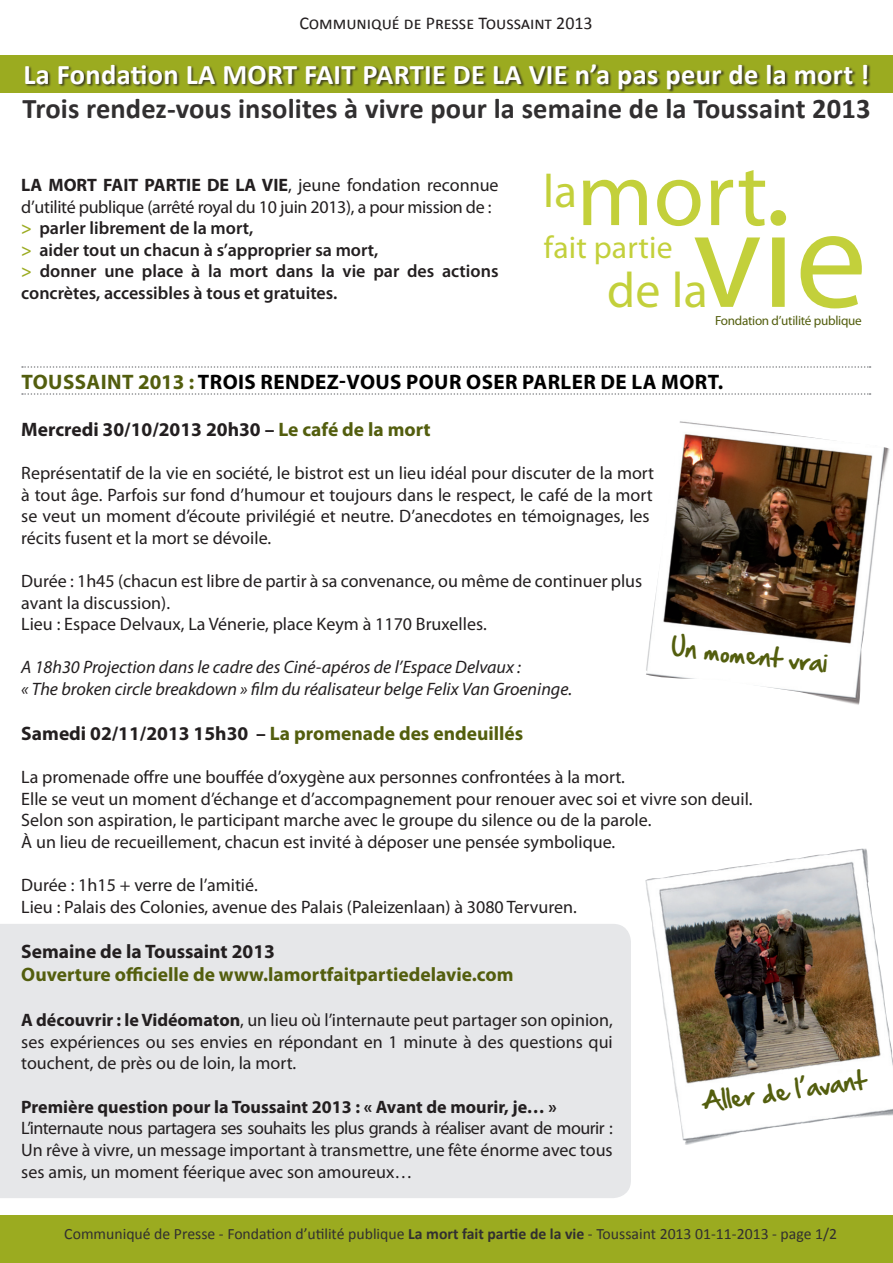
<style>
.page{position:relative;width:893px;height:1263px;background:#fff}
.page>*{position:absolute;margin:0;border:0;box-sizing:border-box;transform-origin:0 0}
.t1{font:143.4px "Myriad Pro";color:#c3d03b}
.t2{font:91.65px "Myriad Pro";color:#c3d03b}
.t3{font:49.95px "Myriad Pro";color:#c3d03b}
.t4{font:31.65px "Myriad Pro";letter-spacing:.005em;color:#c3d03b}
.t5{font:700 28.5px "Calibri";letter-spacing:.005em;color:#312f30}
.t6{font:700 28.5px "Calibri";letter-spacing:.01em;color:#fff}
.t7{font:22.5px "Hand Of Sean";color:#535e0e}
.t8{font:700 21px "Myriad Pro";letter-spacing:.02em;color:#000}
.t9{font:700 19.5px "Myriad Pro";color:#535e0e}
.t10{font:700 19.5px "Myriad Pro";color:#231f20}
.t11{font:18px/21.6px "Myriad Pro";color:#231f20}
.t12{font:600 18px/21.6px "Myriad Pro";color:#231f20}
.t13{font:italic 18px/21.6px "Myriad Pro";color:#231f20}
.t14{font:700 18px "Myriad Pro";color:#231f20}
.t15{font:18px "Calibri";color:#231f20}
.t16{font:15.75px "Calibri";color:#312f30}
.t17{font:13.2px "Myriad Pro";letter-spacing:-.02em;color:#535e0e}
.s1{font-weight:700}
.s2{font-weight:400}
.s3{color:#9bab20}
.s4{color:#535e0e}
.s5{color:#231f20}
</style>
<div class="page">
<div style="left:0;top:55px;width:892px;height:37px;background:#9bab20"></div>
<div style="left:0;top:924px;width:631px;height:274px;background:#e6e7e9"></div>
<svg style="left:22px;top:366px;width:849px;height:2px"></svg>
<svg style="left:22px;top:393px;width:849px;height:2px"></svg>
<div style="left:0;top:1215px;width:893px;height:48px;background:#9bab20"></div>
<img style="left:646px;top:421px;width:244px;height:284px">
<img style="left:645px;top:848px;width:248px;height:297px">
<svg style="left:683px;top:1067px;width:203px;height:65px"></svg>
<div style="left:25px;top:64px;width:846px;height:29px;background:#231f20;opacity:.75"></div>
<p class="t15" style="left:299px;top:12px;width:295px">Communiqué de Presse Toussaint 2013</p>
<h3 class="t6" style="left:24px;top:56px;width:847px">La Fondation LA MORT FAIT PARTIE DE LA VIE n’a pas peur de la mort !</h3>
<h3 class="t5" style="left:23px;top:91px;width:849px">Trois rendez-vous insolites à vivre pour la semaine de la Toussaint 2013</h3>
<p class="t12" style="left:21px;top:174px;width:479px"><span class="s1">LA MORT FAIT PARTIE DE LA VIE</span><span class="s2">, jeune fondation reconnue d’utilité publique (arrêté royal du 10 juin 2013), a pour mission de : </span><span class="s3">&gt;</span> parler librement de la mort,<br><span class="s3">&gt;</span> aider tout un chacun à s’approprier sa mort,<br><span class="s3">&gt;</span> donner une place à la mort dans la vie par des actions concrètes, accessibles à tous et gratuites.</p>
<h2 class="t2" style="left:543px;top:138px;width:226px"><sup>la</sup>mort</h2>
<h3 class="t4" style="left:544px;top:228px;width:130px">fait partie</h3>
<h3 class="t3" style="left:607px;top:259px;width:102px">de la</h3>
<h1 class="t1" style="left:693px;top:170px;width:176px">vie</h1>
<p class="t17" style="left:715px;top:313px;width:148px">Fondation d’utilité publique</p>
<p class="t8" style="left:21px;top:368px;width:514px"><span class="s4">toussai nt 2013 :</span> TROIS rendez-vous pour oser parler</p>
<p class="t8" style="left:600px;top:368px;width:76px">delamort</p>
<p class="t8" style="left:718px;top:368px;width:7px">.</p>
<p class="t10" style="left:21px;top:416px;width:411px">Mercredi 30/10/2013 20h30 – <span class="s4">Le café de la mort</span></p>
<p class="t11" style="left:21px;top:462px;width:634px">Représentatif de la vie en société, le bistrot est un lieu idéal pour discuter de la mort à tout âge. Parfois sur fond d’humour et toujours dans le respect, le café de la mort se veut un moment d’écoute privilégié et neutre. D’anecdotes en témoignages, les récits fusent et la mort se dévoile.</p>
<p class="t11" style="left:21px;top:570px;width:622px">Durée : 1h45 (chacun est libre de partir à sa convenance, ou même de continuer plus avant la discussion).<br>Lieu : Espace Delvaux, La Vénerie, place Keym à 1170 Bruxelles.</p>
<p class="t13" style="left:21px;top:656px;width:552px">A 18h30 Projection dans le cadre des Ciné-apéros de l’Espace Delvaux :<br>« The broken circle breakdown » film du réalisateur belge Felix Van Groeninge.</p>
<p class="t9" style="left:21px;top:721px;width:503px"><span class="s5">Samedi 02/11/2013 15h30 –</span> La promenade des endeuillés</p>
<p class="t11" style="left:21px;top:766px;width:733px">La promenade offre une bouffée d’oxygène aux personnes confrontées à la mort.<br>Elle se veut un moment d’échange et d’accompagnement pour renouer avec soi et vivre son deuil.<br>Selon son aspiration, le participant marche avec le groupe du silence ou de la parole.<br>À un lieu de recueillement, chacun est invité à déposer une pensée symbolique.</p>
<p class="t11" style="left:21px;top:874px;width:557px">Durée : 1h15 + verre de l’amitié.<br>Lieu : Palais des Colonies, avenue des Palais (Paleizenlaan) à 3080 Tervuren.</p>
<p class="t10" style="left:21px;top:938px;width:255px">Semaine de la Toussaint 2013</p>
<p class="t9" style="left:21px;top:962px;width:494px">Ouverture officielle de www.lamortfaitpartiedelavie.com</p>
<p class="t11" style="left:21px;top:1009px;width:593px;text-align:justify"><span class="s1">A découvrir : le Vidéomaton</span>, un lieu où l’internaute peut partager son opinion, ses expériences ou ses envies en répondant en 1 minute à des questions qui touchent, de près ou de loin, la mort.</p>
<p class="t14" style="left:21px;top:1095px;width:537px">Première question pour la Toussaint 2013 : « Avant de mourir, je… »</p>
<p class="t11" style="left:21px;top:1117px;width:593px;text-align:justify">L’internaute nous partagera ses souhaits les plus grands à réaliser avant de mourir :<br>Un rêve à vivre, un message important à transmettre, une fête énorme avec tous ses amis, un moment féerique avec son amoureux…</p>
<p class="t7" style="left:673px;top:626px;width:159px;rotate:6deg">Un moment vrai</p>
<p class="t7" style="left:698px;top:1082px;width:168px;rotate:-8deg">Aller de l’avant</p>
<p class="t16" style="left:64px;top:1223px;width:774px">Communiqué de Presse - Fondation d’utilité publique <span class="s1">La mort fait partie de la vie</span> - Toussaint 2013 01-11-2013 - page 1/2</p>
</div>
